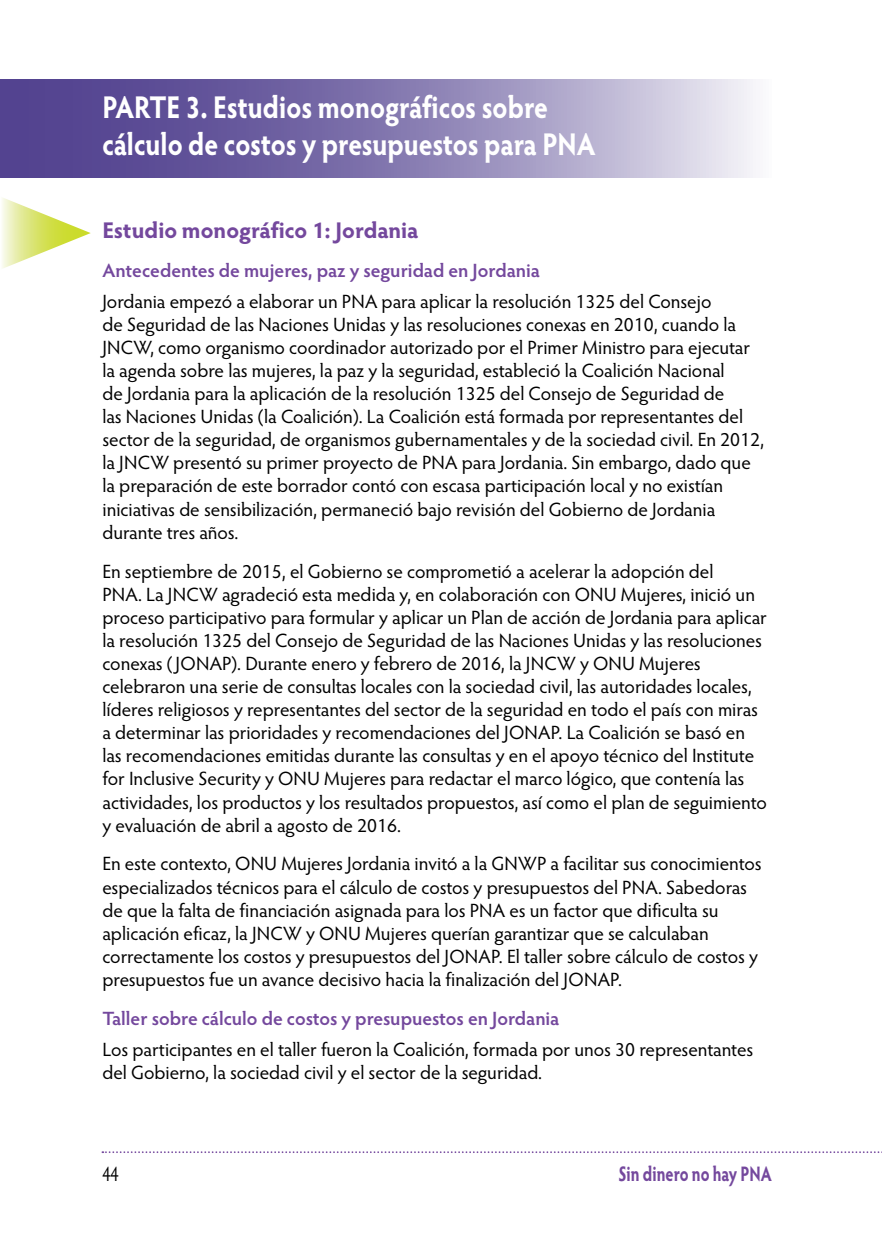
<style>
.page{position:relative;width:882px;height:1260px;background:#fff}
.page>*{position:absolute;margin:0;border:0;box-sizing:border-box;transform-origin:0 0}
.t1{font:700 31.5px/37.8px "Hypatia Sans Pro";letter-spacing:-.005em;color:#fff;scale:.85 1}
.t2{font:700 22.75px "Hypatia Sans Pro";color:#74489d}
.t3{font:700 21px "Hypatia Sans Pro";color:#74489d;scale:.75 1}
.t4{font:21px "Hypatia Sans Pro";color:#000;scale:.75 1}
.t5{font:19.25px/23.1px "Hypatia Sans Pro";color:#000}
.t6{font:600 19.25px "Hypatia Sans Pro";letter-spacing:-.005em;color:#74489d}
</style>
<div class="page">
<svg style="left:102px;top:1151px;width:780px;height:2px"></svg>
<svg style="left:0;top:79px;width:753px;height:99px;background:#8b80b4"></svg>
<svg style="left:2px;top:198px;width:89px;height:70px"></svg>
<h1 class="t1" style="left:102px;top:86px;width:582px">PARTE 3. Estudios monográficos sobre cálculo de costos y presupuestos para PNA</h1>
<p class="t2" style="left:102px;top:214px;width:318px">Estudio monográfico 1: Jordania</p>
<p class="t6" style="left:102px;top:257px;width:439px">Antecedentes de mujeres, paz y seguridad en Jordania</p>
<p class="t5" style="left:102px;top:289px;width:663px">Jordania empezó a elaborar un PNA para aplicar la resolución 1325 del Consejo<br>de Seguridad de las Naciones Unidas y las resoluciones conexas en 2010, cuando la JNCW, como organismo coordinador autorizado por el Primer Ministro para ejecutar la agenda sobre las mujeres, la paz y la seguridad, estableció la Coalición Nacional<br>de Jordania para la aplicación de la resolución 1325 del Consejo de Seguridad de<br>las Naciones Unidas (la Coalición). La Coalición está formada por representantes del sector de la seguridad, de organismos gubernamentales y de la sociedad civil. En 2012, la JNCW presentó su primer proyecto de PNA para Jordania. Sin embargo, dado que la preparación de este borrador contó con escasa participación local y no existían iniciativas de sensibilización, permaneció bajo revisión del Gobierno de Jordania durante tres años.</p>
<p class="t5" style="left:102px;top:559px;width:666px">En septiembre de 2015, el Gobierno se comprometió a acelerar la adopción del<br>PNA. La JNCW agradeció esta medida y, en colaboración con ONU Mujeres, inició un proceso participativo para formular y aplicar un Plan de acción de Jordania para aplicar la resolución 1325 del Consejo de Seguridad de las Naciones Unidas y las resoluciones conexas ( JONAP). Durante enero y febrero de 2016, la JNCW y ONU Mujeres celebraron una serie de consultas locales con la sociedad civil, las autoridades locales, líderes religiosos y representantes del sector de la seguridad en todo el país con miras a determinar las prioridades y recomendaciones del JONAP. La Coalición se basó en las recomendaciones emitidas durante las consultas y en el apoyo técnico del Institute for Inclusive Security y ONU Mujeres para redactar el marco lógico, que contenía las actividades, los productos y los resultados propuestos, así como el plan de seguimiento y evaluación de abril a agosto de 2016.</p>
<p class="t5" style="left:102px;top:852px;width:661px">En este contexto, ONU Mujeres Jordania invitó a la GNWP a facilitar sus conocimientos especializados técnicos para el cálculo de costos y presupuestos del PNA. Sabedoras de que la falta de financiación asignada para los PNA es un factor que dificulta su aplicación eficaz, la JNCW y ONU Mujeres querían garantizar que se calculaban correctamente los costos y presupuestos del JONAP. El taller sobre cálculo de costos y presupuestos fue un avance decisivo hacia la finalización del JONAP.</p>
<p class="t6" style="left:102px;top:1005px;width:459px">Taller sobre cálculo de costos y presupuestos en Jordania</p>
<p class="t5" style="left:102px;top:1037px;width:652px">Los participantes en el taller fueron la Coalición, formada por unos 30 representantes del Gobierno, la sociedad civil y el sector de la seguridad.</p>
<p class="t4" style="left:102px;top:1160px;width:23px">44</p>
<p class="t3" style="left:619px;top:1159px;width:206px">Sin dinero no hay PNA</p>
</div>
